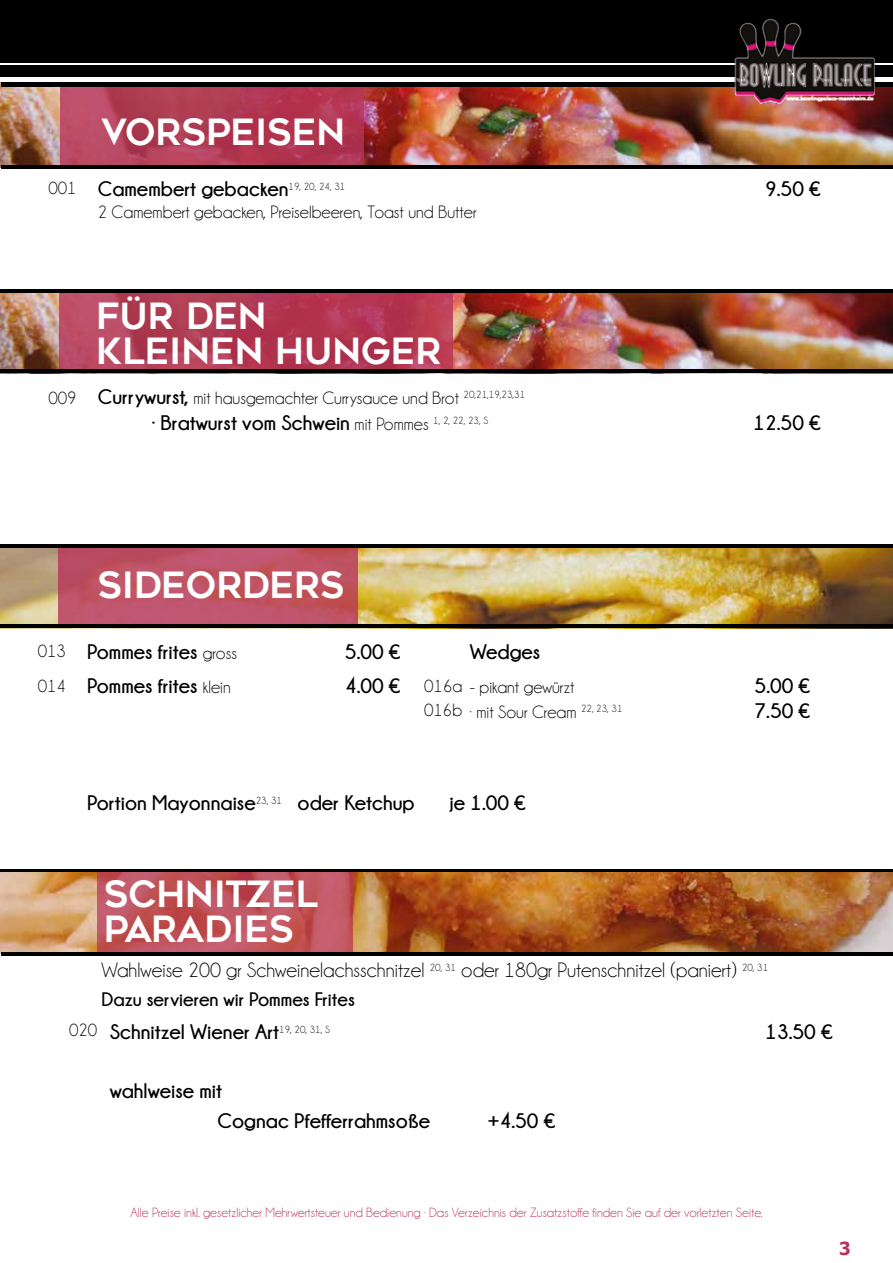
<style>
.page{position:relative;width:893px;height:1263px;background:#fff}
.page>*{position:absolute;margin:0;border:0;box-sizing:border-box;transform-origin:0 0}
.t1{font:36px/34.8px "Geometos";color:#fff}
.t2{font:700 21px/29.4px "Champagne&Limousines";color:#000}
.t3{font:21px "Champagne&Limousines";color:#000}
.t4{font:700 19.5px "Champagne&Limousines";color:#000}
.t5{font:18px/34.3px "Champagne&Limousines";color:#000}
.t6{font:700 18px "Tahoma";color:#b7355a}
.t7{font:13.5px "Champagne&Limousines";color:#b7355a}
.s1{font-weight:700;font-size:21px}
.s2{font-weight:400;font-size:18px}
</style>
<div class="page">
<img style="left:0;top:82px;width:893px;height:85px">
<svg style="left:61px;top:86px;width:303px;height:79px;background:#b03b54"></svg>
<img style="left:0;top:292px;width:893px;height:81px">
<svg style="left:60px;top:292px;width:393px;height:78px;background:#af3a53"></svg>
<hr style="left:1px;top:289px;width:892px;height:3px;background:#000">
<img style="left:0;top:547px;width:893px;height:78px">
<svg style="left:58px;top:547px;width:300px;height:78px;background:#b95162"></svg>
<div style="left:0;top:0;width:893px;height:62px;background:#000"></div>
<div style="left:0;top:66px;width:893px;height:11px;background:#000"></div>
<hr style="left:1px;top:82px;width:892px;height:4px;background:#000">
<img style="left:730px;top:18px;width:155px;height:91px">
<hr style="left:1px;top:166px;width:892px;height:3px;background:#000">
<hr style="left:0;top:544px;width:893px;height:3px;background:#000">
<hr style="left:0;top:625px;width:893px;height:3px;background:#000">
<svg style="left:0;top:869px;width:893px;height:4px;background:#301b0f"></svg>
<hr style="left:1px;top:370px;width:892px;height:3px;background:#000">
<img style="left:0;top:873px;width:893px;height:80px">
<svg style="left:97px;top:873px;width:255px;height:79px;background:#c0545c"></svg>
<hr style="left:2px;top:952px;width:891px;height:3px;background:#000">
<p class="t5" style="left:48px;top:171px;width:30px">001</p>
<h1 class="t1" style="left:101px;top:115px;width:245px">VORSPEISEN</h1>
<p class="t2" style="left:98px;top:174px;width:249px">Camembert gebacken<sup>19,</sup> <sup>20,</sup> <sup>24,</sup> <sup>31</sup></p>
<p class="t2" style="left:765px;top:174px;width:57px">9.50 €</p>
<p class="t5" style="left:98px;top:195px;width:380px">2 Camembert gebacken, Preiselbeeren, Toast und Butter</p>
<p class="t5" style="left:48px;top:381px;width:30px">009</p>
<h1 class="t1" style="left:96px;top:299px;width:347px">FÜR DEN<br>KLEINEN HUNGER</h1>
<p class="t5" style="left:98px;top:381px;width:429px"><span class="s1">Currywurst,</span> mit hausgemachter Currysauce und Brot <sup>20,21,19,23,31</sup></p>
<p class="t2" style="left:152px;top:407px;width:338px">· Bratwurst vom Schwein <span class="s2">mit Pommes</span> <sup>1,</sup> <sup>2,</sup> <sup>22,</sup> <sup>23,</sup> <sup>S</sup></p>
<p class="t2" style="left:753px;top:407px;width:69px">12.50 €</p>
<h1 class="t1" style="left:97px;top:567px;width:249px">SIDEORDERS</h1>
<p class="t5" style="left:38px;top:634px;width:30px">013<br>014</p>
<p class="t2" style="left:87px;top:637px;width:151px">Pommes frites <span class="s2">gross</span></p>
<p class="t2" style="left:345px;top:637px;width:57px">5.00 €</p>
<p class="t2" style="left:87px;top:670px;width:145px">Pommes frites <span class="s2">klein</span></p>
<p class="t2" style="left:345px;top:670px;width:57px">4.00 €</p>
<p class="t2" style="left:470px;top:637px;width:72px">Wedges</p>
<p class="t5" style="left:424px;top:670px;width:152px">016a - pikant gewürzt</p>
<p class="t2" style="left:755px;top:670px;width:57px">5.00 €</p>
<p class="t5" style="left:470px;top:695px;width:154px">· mit Sour Cream <sup>22,</sup> <sup>23,</sup> <sup>31</sup></p>
<p class="t2" style="left:754px;top:696px;width:57px">7.50 €</p>
<p class="t5" style="left:424px;top:692px;width:40px">016b</p>
<p class="t2" style="left:87px;top:787px;width:329px">Portion Mayonnaise<sup>23,</sup> <sup>31</sup> oder Ketchup</p>
<p class="t2" style="left:450px;top:787px;width:77px">je 1.00 €</p>
<h1 class="t1" style="left:104px;top:877px;width:215px">SCHNITZEL<br>PARADIES</h1>
<p class="t3" style="left:101px;top:959px;width:668px">Wahlweise 200 gr Schweinelachsschnitzel <sup>20,</sup> <sup>31</sup> oder 180gr Putenschnitzel (paniert) <sup>20,</sup> <sup>31</sup></p>
<p class="t4" style="left:101px;top:988px;width:255px">Dazu servieren wir Pommes Frites</p>
<p class="t5" style="left:69px;top:1013px;width:30px">020</p>
<p class="t2" style="left:110px;top:1017px;width:222px">Schnitzel Wiener Art<sup>19,</sup> <sup>20,</sup> <sup>31,</sup> <sup>S</sup></p>
<p class="t2" style="left:765px;top:1017px;width:69px">13.50 €</p>
<p class="t2" style="left:218px;top:1076px;width:214px;text-indent:-108px">wahlweise mit<br>Cognac Pfefferrahmsoße</p>
<p class="t2" style="left:488px;top:1105px;width:69px">+4.50 €</p>
<p class="t7" style="left:130px;top:1206px;width:633px">Alle Preise inkl. gesetzlicher Mehrwertsteuer und Bedienung · Das Verzeichnis der Zusatzstoffe finden Sie auf der vorletzten Seite.</p>
<p class="t6" style="left:839px;top:1235px;width:13px">3</p>
</div>
